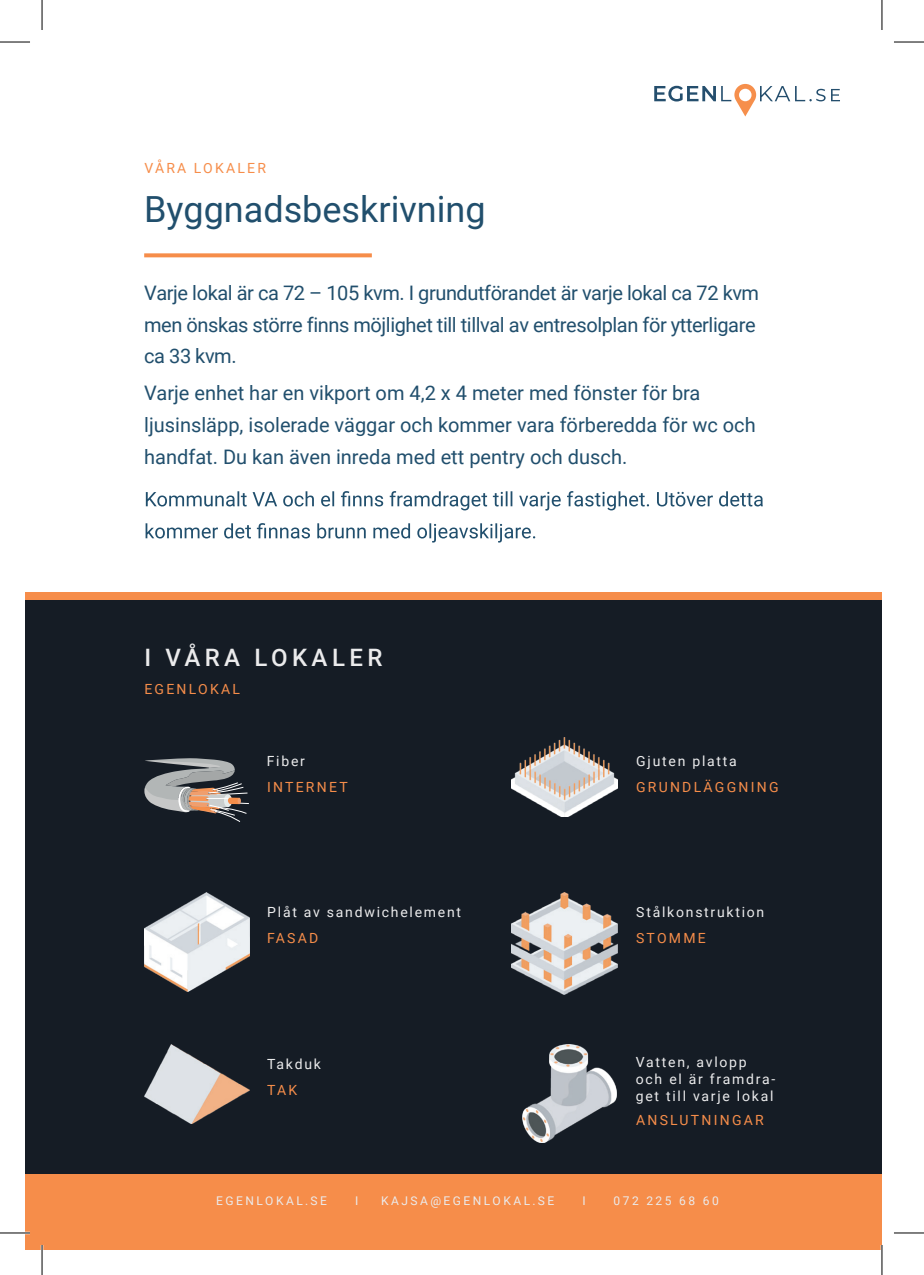
<style>
.page{position:relative;width:924px;height:1275px;background:#fff}
.page>*{position:absolute;margin:0;border:0;box-sizing:border-box;transform-origin:0 0}
.t1{font:36px "Roboto";color:#214f6d}
.t2{font:500 24px "Roboto";letter-spacing:.185em;color:#ebebec}
.t3{font:20px/31.4px "Roboto";letter-spacing:-.01em;color:#214f6d}
.t4{font:14px/16.8px "Roboto";letter-spacing:.125em;color:#ebebec}
.t5{font:14px "Roboto";letter-spacing:.16em;color:#f68d4a}
.t6{font:12px "Roboto";letter-spacing:.21em;color:#ebebec}
</style>
<div class="page">
<div style="left:25px;top:1173px;width:856px;height:77px;background:#f68d4a"></div>
<svg style="left:654px;top:84px;width:185px;height:32px"></svg>
<svg style="left:144px;top:253px;width:227px;height:4px"></svg>
<svg style="left:146px;top:491px;width:616px;height:19px"></svg>
<svg style="left:145px;top:523px;width:390px;height:19px"></svg>
<div style="left:25px;top:594px;width:856px;height:579px;background:#151c25"></div>
<div style="left:25px;top:592px;width:856px;height:7px;background:#f68d4a"></div>
<img style="left:511px;top:737px;width:106px;height:79px">
<svg style="left:144px;top:758px;width:105px;height:64px"></svg>
<img style="left:144px;top:892px;width:105px;height:99px">
<img style="left:511px;top:892px;width:106px;height:102px">
<img style="left:522px;top:1044px;width:94px;height:98px">
<img style="left:144px;top:1044px;width:105px;height:79px">
<hr style="left:0;top:1231px;width:30px;height:3px;background:#fff">
<hr style="left:41px;top:1245px;width:2px;height:30px;background:#fff">
<hr style="left:880px;top:1245px;width:2px;height:30px;background:#fff">
<hr style="left:0;top:42px;width:30px;height:1px;background:#000">
<hr style="left:893px;top:42px;width:30px;height:1px;background:#000">
<hr style="left:0;top:1232px;width:30px;height:1px;background:#000">
<hr style="left:893px;top:1232px;width:30px;height:1px;background:#000">
<hr style="left:42px;top:0;width:1px;height:30px;background:#000">
<hr style="left:42px;top:1245px;width:1px;height:30px;background:#000">
<hr style="left:881px;top:0;width:1px;height:30px;background:#000">
<hr style="left:881px;top:1245px;width:1px;height:30px;background:#000">
<p class="t5" style="left:144px;top:158px;width:123px">VÅRA LOKALER</p>
<p class="t1" style="left:144px;top:184px;width:343px">Byggnadsbeskrivning</p>
<p class="t3" style="left:144px;top:277px;width:616px">Varje lokal är ca 72 – 105 kvm. I grundutförandet är varje lokal ca 72 kvm men önskas större finns möjlighet till tillval av entresolplan för ytterligare ca 33 kvm.</p>
<p class="t3" style="left:144px;top:376px;width:613px;line-height:32px">Varje enhet har en vikport om 4,2 x 4 meter med fönster för bra ljusinsläpp, isolerade väggar och kommer vara förberedda för wc och handfat. Du kan även inreda med ett pentry och dusch.</p>
<p class="t2" style="left:144px;top:640px;width:239px">I VÅRA LOKALER</p>
<p class="t5" style="left:144px;top:679px;width:97px">EGENLOKAL</p>
<p class="t4" style="left:267px;top:752px;width:40px">Fiber</p>
<p class="t4" style="left:635px;top:752px;width:102px">Gjuten platta</p>
<p class="t5" style="left:267px;top:777px;width:82px">INTERNET</p>
<p class="t5" style="left:635px;top:777px;width:144px">GRUNDLÄGGNING</p>
<p class="t4" style="left:267px;top:903px;width:195px">Plåt av sandwichelement</p>
<p class="t4" style="left:635px;top:903px;width:130px">Stålkonstruktion</p>
<p class="t5" style="left:267px;top:928px;width:53px">FASAD</p>
<p class="t5" style="left:635px;top:928px;width:71px">STOMME</p>
<p class="t4" style="left:267px;top:1055px;width:55px">Takduk</p>
<p class="t5" style="left:267px;top:1080px;width:32px">TAK</p>
<p class="t4" style="left:635px;top:1053px;width:141px">Vatten, avlopp och el är framdra&shy;get till varje lokal</p>
<p class="t5" style="left:635px;top:1110px;width:129px">ANSLUTNINGAR</p>
<p class="t6" style="left:216px;top:1192px;width:112px">EGENLOKAL.SE</p>
<p class="t6" style="left:355px;top:1192px;width:5px">I</p>
<p class="t6" style="left:381px;top:1192px;width:175px">KAJSA@EGENLOKAL.SE</p>
<p class="t6" style="left:582px;top:1192px;width:5px">I</p>
<p class="t6" style="left:613px;top:1192px;width:107px">072 225 68 60</p>
</div>
